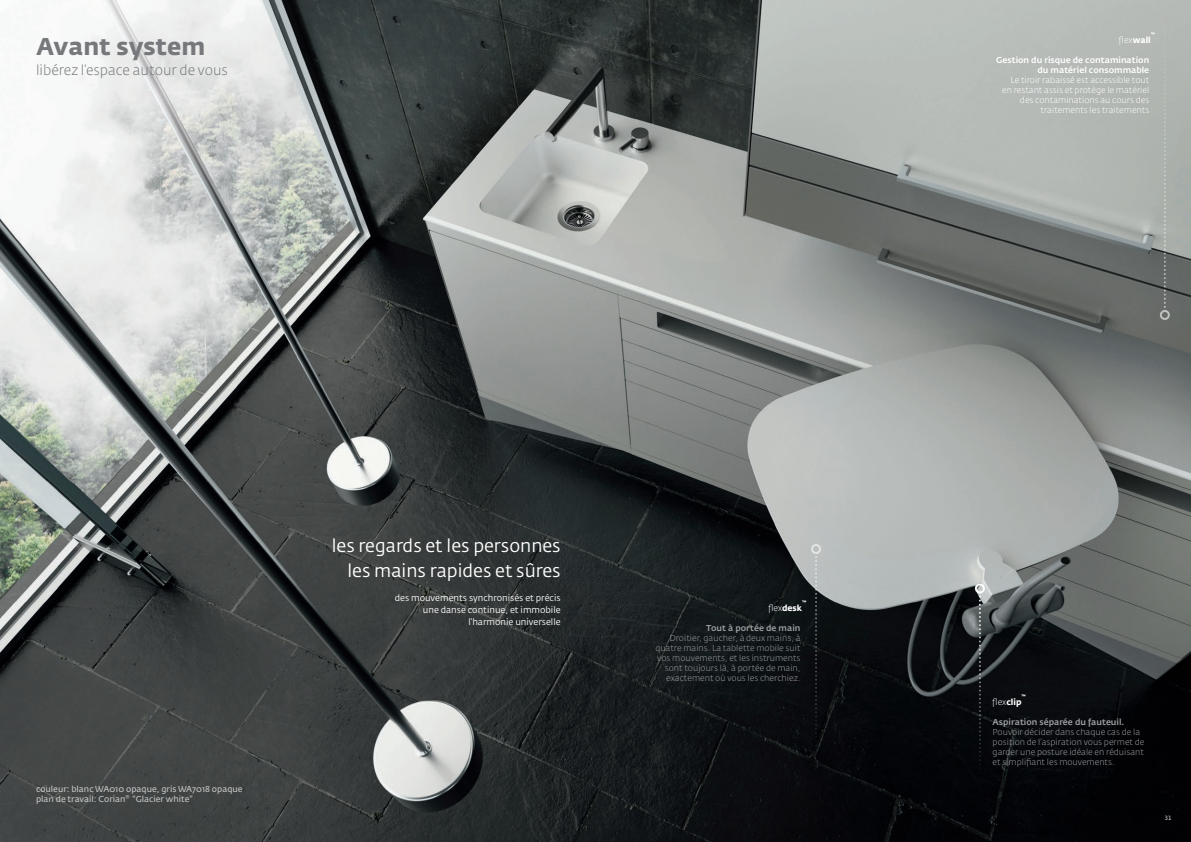
<style>
.page{position:relative;width:1191px;height:842px;background:#fff}
.page>*{position:absolute;margin:0;border:0;box-sizing:border-box;transform-origin:0 0}
.t1{font:700 24px "Fedra Sans Std";color:#76787b}
.t2{font:18px/25px "Fedra Sans Std";color:#fff;text-align:right}
.t3{font:300 14px "Fedra Sans Std";color:#76787b}
.t4{font:9px/12px "Fedra Sans Std";color:#fff;text-align:right}
.t5{font:300 8.5px/10px "Fedra Sans Std";color:#9d9fa2;text-align:right}
.t6{font:300 8.5px/10px "Fedra Sans Std";color:#fff;text-align:right}
.t7{font:8.5px/10px "Fedra Sans Std";color:#fff}
.t8{font:500 8.5px/10px "Fedra Sans Std";color:#fff;text-align:right}
.t9{font:500 8.5px "Fedra Sans Std";color:#9d9fa2}
.t10{font:6px "Fedra Sans Std";color:#fff}
.t11{font:700 5px "Fedra Sans Std";color:#fff}
.s1{font-weight:700}
</style>
<div class="page">
<img style="left:0;top:0;width:1191px;height:842px">
<svg style="left:979px;top:593px;width:2px;height:200px"></svg>
<div style="left:975px;top:583px;width:10px;height:10px;border:2px solid #fff;border-radius:50%"></div>
<svg style="left:815px;top:554px;width:2px;height:199px"></svg>
<div style="left:811px;top:544px;width:10px;height:10px;border:2px solid #fff;border-radius:50%"></div>
<svg style="left:1163px;top:6px;width:2px;height:304px"></svg>
<div style="left:1159px;top:310px;width:10px;height:10px;border:2px solid #fff;border-radius:50%"></div>
<h1 class="t1" style="left:36px;top:31px;width:171px">Avant system</h1>
<h3 class="t3" style="left:36px;top:61px;width:193px">libérez l’espace autour de vous</h3>
<p class="t7" style="left:36px;top:784px;width:208px">couleur: blanc WA010 opaque, gris WA7018 opaque plan de travail: Corian<sup>®</sup> “Glacier white”</p>
<h2 class="t2" style="left:332px;top:533px;width:230px">les regards et les personnes les mains rapides et sûres</h2>
<p class="t4" style="left:395px;top:592px;width:167px">des mouvements synchronisés et précis une danse continue, et immobile l’harmonie universelle</p>
<p class="t6" style="left:768px;top:603px;width:35px">flex<span class="s1">desk</span></p>
<p class="t11" style="left:802px;top:599px;width:6px">™</p>
<p class="t9" style="left:706px;top:623px;width:96px">Tout à portée de main</p>
<p class="t5" style="left:655px;top:633px;width:147px">Droitier, gaucher, à deux mains, à quatre mains. La tablette mobile suit vos mouvements, et les instruments sont toujours là, à portée de main, exactement où vous les cherchiez.</p>
<p class="t11" style="left:1150px;top:31px;width:6px">™</p>
<p class="t6" style="left:1119px;top:35px;width:33px">flex<span class="s1">wall</span></p>
<p class="t8" style="left:996px;top:55px;width:154px">Gestion du risque de contamination du matériel consommable</p>
<p class="t6" style="left:1002px;top:75px;width:149px">Le tiroir rabaissé est accessible tout en restant assis et protège le matériel des contaminations au cours des traitements les traitements</p>
<p class="t11" style="left:1021px;top:693px;width:6px">™</p>
<p class="t9" style="left:992px;top:717px;width:133px">Aspiration séparée du fauteuil.</p>
<p class="t5" style="left:992px;top:727px;width:153px;text-align:left">Pouvoir décider dans chaque cas de la position de l’aspiration vous permet de garder une posture idéale en réduisant et simplifiant les mouvements.</p>
<p class="t6" style="left:992px;top:697px;width:30px">flex<span class="s1">clip</span></p>
<p class="t10" style="left:1164px;top:814px;width:9px">31</p>
</div>
